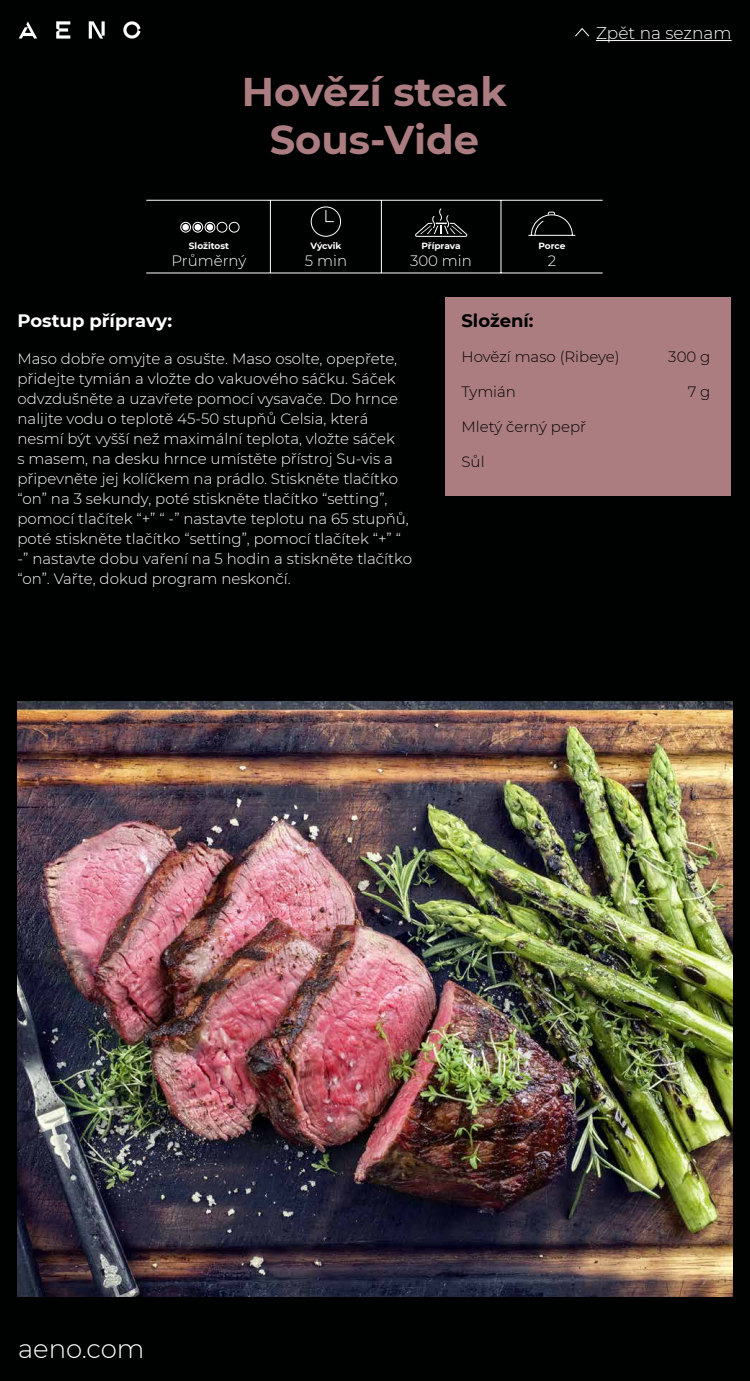
<style>
.page{position:relative;width:750px;height:1381px;background:#000101}
.page>*{position:absolute;margin:0;border:0;box-sizing:border-box;transform-origin:0 0}
.t1{font:700 40px/48px "Montserrat";color:#ab7d80;text-align:center}
.t2{font:300 26px "Montserrat";color:#fff}
.t3{font:700 18px "Montserrat";color:#fff}
.t4{font:700 18px "Montserrat";color:#000101}
.t5{font:300 17px "Montserrat";color:#fff}
.t6{font:300 15px/20px "Montserrat";color:#fff}
.t7{font:300 15px "Montserrat";color:#000101}
.t8{font:700 9px "Montserrat";letter-spacing:-.005em;color:#fff}
</style>
<div class="page">
<svg style="left:89px;top:21px;width:16px;height:18px"></svg>
<svg style="left:123px;top:21px;width:17px;height:18px"></svg>
<svg style="left:19px;top:21px;width:18px;height:18px"></svg>
<svg style="left:56px;top:21px;width:14px;height:18px"></svg>
<svg style="left:575px;top:28px;width:15px;height:9px"></svg>
<hr style="left:596px;top:40px;width:136px;height:1px;background:#fff">
<img style="left:18px;top:702px;width:714px;height:595px">
<div style="left:446px;top:298px;width:286px;height:198px;background:#ab7d80"></div>
<hr style="left:146px;top:200px;width:457px;height:1px;background:#fff">
<hr style="left:146px;top:273px;width:457px;height:1px;background:#fff">
<hr style="left:270px;top:200px;width:1px;height:73px;background:#fff">
<hr style="left:381px;top:200px;width:1px;height:73px;background:#fff">
<hr style="left:501px;top:200px;width:1px;height:73px;background:#fff">
<div style="left:311px;top:206px;width:30px;height:31px;border:1px solid #fff;border-radius:50%"></div>
<svg style="left:325px;top:210px;width:9px;height:12px"></svg>
<svg style="left:415px;top:208px;width:53px;height:29px"></svg>
<svg style="left:528px;top:212px;width:48px;height:24px"></svg>
<div style="left:180px;top:222px;width:11px;height:11px;border:1px solid #fff;border-radius:50%"></div>
<div style="left:182px;top:224px;width:7px;height:6px;background:#fff;border-radius:50%"></div>
<div style="left:192px;top:222px;width:11px;height:11px;border:1px solid #fff;border-radius:50%"></div>
<svg style="left:195px;top:224px;width:6px;height:6px"></svg>
<div style="left:204px;top:222px;width:11px;height:11px;border:1px solid #fff;border-radius:50%"></div>
<svg style="left:207px;top:221px;width:33px;height:12px"></svg>
<h1 class="t1" style="left:242px;top:66px;width:267px">Hovězí steak<br>Sous-Vide</h1>
<p class="t5" style="left:596px;top:22px;width:137px">Zpět na seznam</p>
<p class="t8" style="left:189px;top:240px;width:42px">Složitost</p>
<p class="t6" style="left:172px;top:250px;width:76px">Průměrný</p>
<p class="t8" style="left:310px;top:240px;width:33px">Výcvik</p>
<p class="t6" style="left:305px;top:250px;width:44px">5 min</p>
<p class="t8" style="left:421px;top:240px;width:41px">Příprava</p>
<p class="t6" style="left:410px;top:250px;width:63px">300 min</p>
<p class="t8" style="left:538px;top:240px;width:29px">Porce</p>
<p class="t6" style="left:548px;top:250px;width:10px">2</p>
<p class="t3" style="left:18px;top:308px;width:156px">Postup přípravy:</p>
<p class="t6" style="left:18px;top:348px;width:396px">Maso dobře omyjte a osušte. Maso osolte, opepřete, přidejte tymián a vložte do vakuového sáčku. Sáček odvzdušněte a uzavřete pomocí vysavače. Do hrnce nalijte vodu o teplotě 45-50 stupňů Celsia, která nesmí být vyšší než maximální teplota, vložte sáček<br>s masem, na desku hrnce umístěte přístroj Su-vis a připevněte jej kolíčkem na prádlo. Stiskněte tlačítko “on” na 3 sekundy, poté stiskněte tlačítko “setting”, pomocí tlačítek “+” “ -” nastavte teplotu na 65 stupňů, poté stiskněte tlačítko “setting”, pomocí tlačítek “+” “ -” nastavte dobu vaření na 5 hodin a stiskněte tlačítko “on”. Vařte, dokud program neskončí.</p>
<p class="t4" style="left:462px;top:308px;width:74px">Složení:</p>
<p class="t7" style="left:462px;top:346px;width:160px">Hovězí maso (Ribeye)</p>
<p class="t7" style="left:462px;top:381px;width:56px">Tymián</p>
<p class="t7" style="left:462px;top:416px;width:126px">Mletý černý pepř</p>
<p class="t7" style="left:462px;top:451px;width:25px">Sůl</p>
<p class="t7" style="left:668px;top:346px;width:44px">300 g</p>
<p class="t7" style="left:688px;top:381px;width:24px">7 g</p>
<h2 class="t2" style="left:18px;top:1331px;width:128px">aeno.com</h2>
</div>
